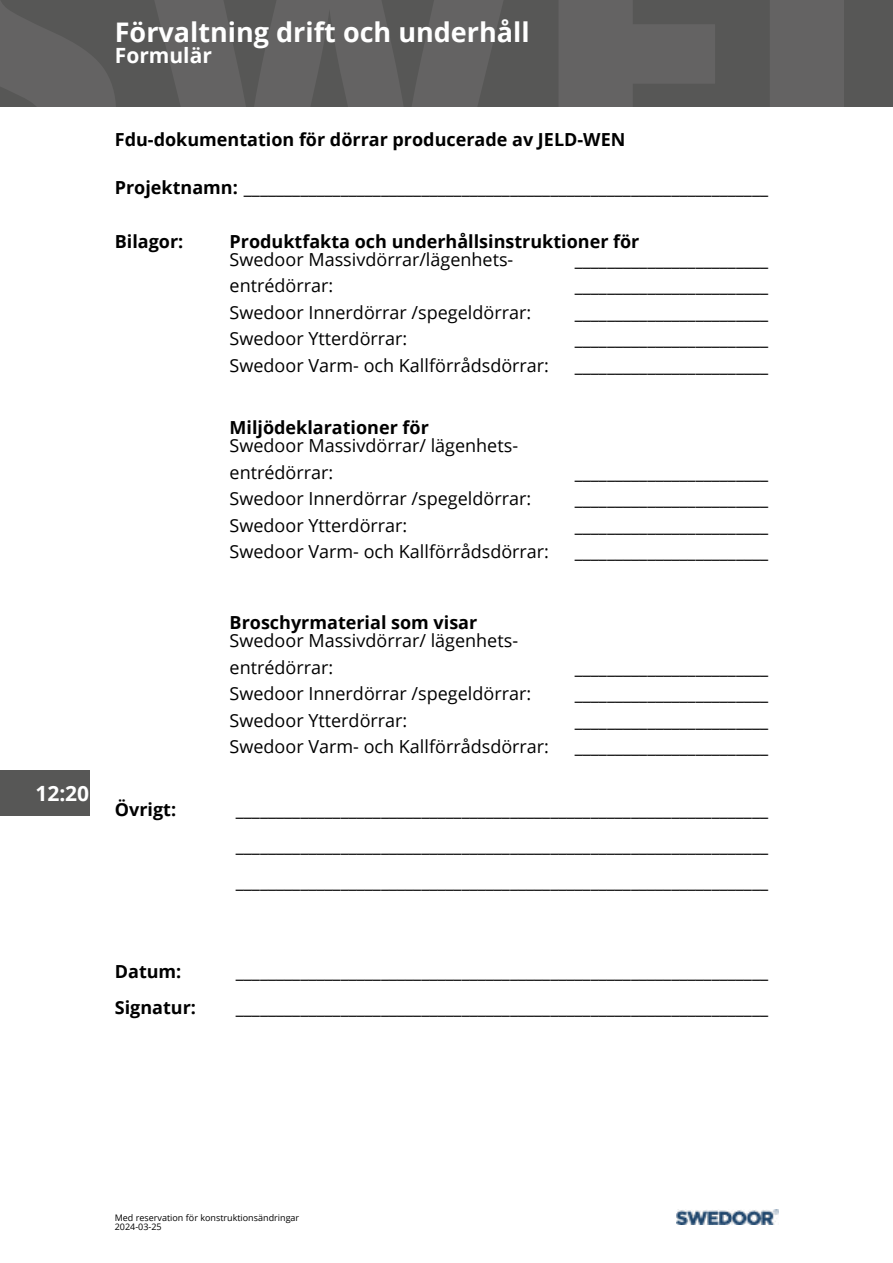
<style>
.page{position:relative;width:893px;height:1263px;background:#fff}
.page>*{position:absolute;margin:0;border:0;box-sizing:border-box;transform-origin:0 0}
.t1{font:700 27px "Open Sans";color:#fff}
.t2{font:700 21px "Open Sans";color:#fff}
.t3{font:18px/26.5px "Open Sans";color:#000}
.t4{font:700 18px "Open Sans";color:#000}
.t5{font:9px/9px "Open Sans";color:#000}
.s1{font-weight:700}
</style>
<div class="page">
<div style="left:0;top:0;width:893px;height:106px;background:#575756"></div>
<svg style="left:0;top:1px;width:116px;height:105px"></svg>
<svg style="left:155px;top:0;width:348px;height:106px"></svg>
<svg style="left:559px;top:0;width:156px;height:106px"></svg>
<div style="left:770px;top:0;width:74px;height:106px;background:#646363"></div>
<div style="left:0;top:770px;width:89px;height:46px;background:#575756"></div>
<img style="left:676px;top:1209px;width:102px;height:16px">
<h1 class="t1" style="left:115px;top:13px;width:416px">Förvaltning drift och underhåll</h1>
<p class="t2" style="left:115px;top:40px;width:99px">Formulär</p>
<p class="t2" style="left:35px;top:778px;width:55px">12:20</p>
<p class="t4" style="left:115px;top:126px;width:512px">Fdu-dokumentation för dörrar producerade av JELD-WEN</p>
<p class="t3" style="left:115px;top:173px;width:655px"><span class="s1">Projektnamn:</span> _________________________________________________________________</p>
<p class="t4" style="left:115px;top:228px;width:70px">Bilagor:</p>
<p class="t4" style="left:230px;top:228px;width:411px">Produktfakta och underhållsinstruktioner för</p>
<p class="t3" style="left:230px;top:245px;width:285px">Swedoor Massivdörrar/lägenhets-</p>
<p class="t3" style="left:575px;top:245px;width:195px">________________________</p>
<p class="t3" style="left:230px;top:272px;width:105px">entrédörrar:</p>
<p class="t3" style="left:575px;top:272px;width:195px">________________________</p>
<p class="t3" style="left:230px;top:298px;width:303px">Swedoor Innerdörrar /spegeldörrar:</p>
<p class="t3" style="left:575px;top:298px;width:195px">________________________</p>
<p class="t3" style="left:230px;top:325px;width:179px">Swedoor Ytterdörrar:</p>
<p class="t3" style="left:575px;top:325px;width:195px">________________________</p>
<p class="t3" style="left:230px;top:351px;width:321px">Swedoor Varm- och Kallförrådsdörrar:</p>
<p class="t3" style="left:575px;top:351px;width:195px">________________________</p>
<p class="t4" style="left:115px;top:796px;width:63px">Övrigt:</p>
<p class="t4" style="left:230px;top:415px;width:201px">Miljödeklarationer för</p>
<p class="t3" style="left:230px;top:432px;width:290px">Swedoor Massivdörrar/ lägenhets&shy;entrédörrar:</p>
<p class="t3" style="left:230px;top:485px;width:303px">Swedoor Innerdörrar /spegeldörrar:</p>
<p class="t3" style="left:230px;top:511px;width:179px">Swedoor Ytterdörrar:</p>
<p class="t3" style="left:230px;top:538px;width:321px">Swedoor Varm- och Kallförrådsdörrar:</p>
<p class="t4" style="left:230px;top:610px;width:249px">Broschyrmaterial som visar</p>
<p class="t3" style="left:230px;top:627px;width:290px">Swedoor Massivdörrar/ lägenhets&shy;entrédörrar:</p>
<p class="t3" style="left:230px;top:680px;width:303px">Swedoor Innerdörrar /spegeldörrar:</p>
<p class="t3" style="left:230px;top:706px;width:179px">Swedoor Ytterdörrar:</p>
<p class="t3" style="left:230px;top:733px;width:321px">Swedoor Varm- och Kallförrådsdörrar:</p>
<p class="t3" style="left:575px;top:458px;width:195px">________________________</p>
<p class="t3" style="left:575px;top:485px;width:195px">________________________</p>
<p class="t3" style="left:575px;top:511px;width:195px">________________________</p>
<p class="t3" style="left:575px;top:538px;width:195px">________________________</p>
<p class="t3" style="left:575px;top:653px;width:195px">________________________</p>
<p class="t3" style="left:575px;top:680px;width:195px">________________________</p>
<p class="t3" style="left:575px;top:706px;width:195px">________________________</p>
<p class="t3" style="left:575px;top:733px;width:195px">________________________</p>
<p class="t3" style="left:236px;top:791px;width:534px;line-height:36px;text-align:justify">__________________________________________________________________ __________________________________________________________________ __________________________________________________________________</p>
<p class="t4" style="left:115px;top:958px;width:68px">Datum:</p>
<p class="t4" style="left:115px;top:994px;width:83px">Signatur:</p>
<p class="t3" style="left:236px;top:957px;width:534px">__________________________________________________________________</p>
<p class="t3" style="left:236px;top:993px;width:534px">__________________________________________________________________</p>
<p class="t5" style="left:115px;top:1213px;width:186px">Med reservation för konstruktionsändringar<br>2024-03-25</p>
</div>
